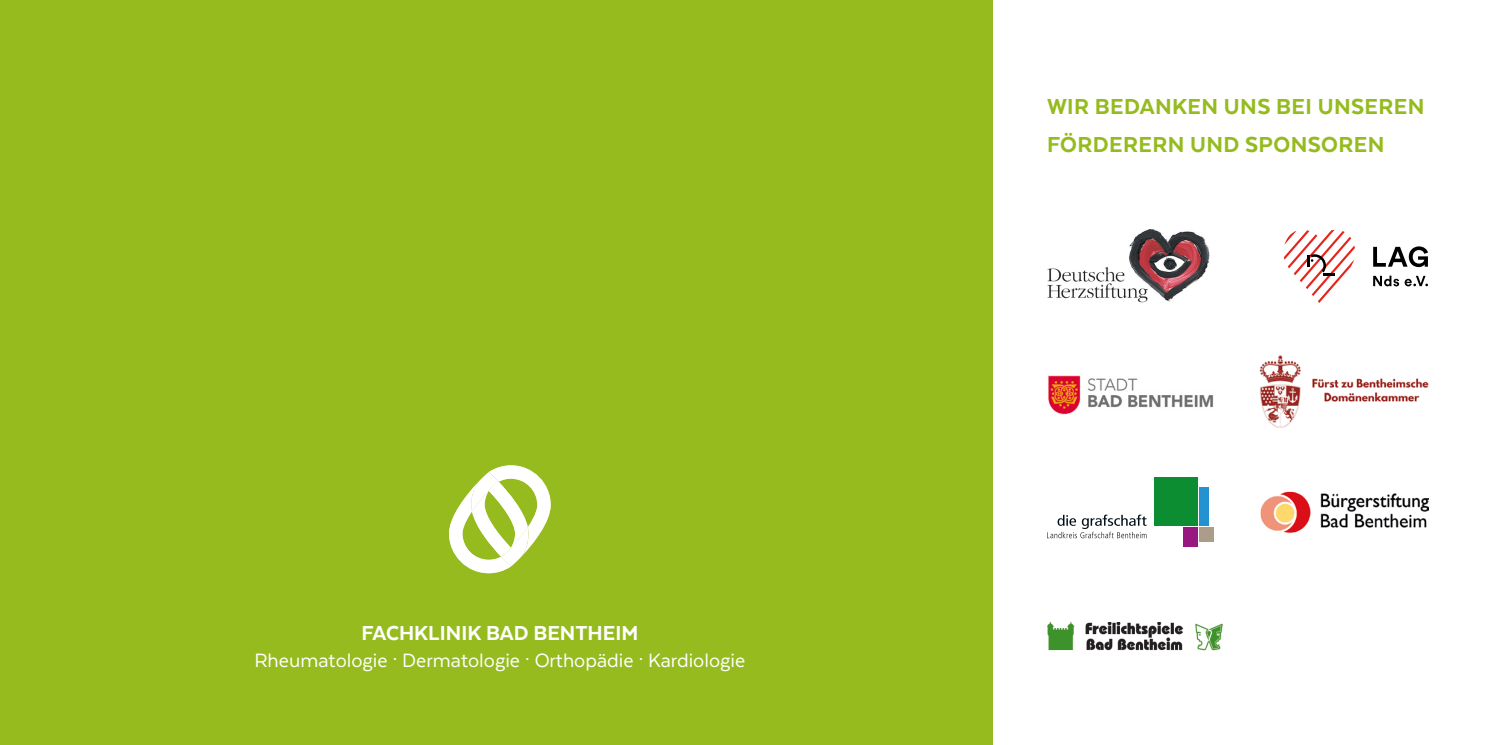
<style>
.page{position:relative;width:1489px;height:745px;background:#fff}
.page>*{position:absolute;margin:0;border:0;box-sizing:border-box;transform-origin:0 0}
.t1{font:800 25px/37.5px "Texta";letter-spacing:.015em;color:#95bb1e}
.t2{font:800 23.25px "Texta";color:#fff}
.t3{font:22.25px "Texta";color:#fff}
</style>
<div class="page">
<div style="left:0;top:0;width:992px;height:744px;background:#95bb1e"></div>
<svg style="left:449px;top:465px;width:101px;height:108px"></svg>
<img style="left:1047px;top:229px;width:161px;height:74px">
<div style="left:1153px;top:477px;width:44px;height:48px;background:#0c8d31"></div>
<svg style="left:1047px;top:514px;width:99px;height:24px"></svg>
<div style="left:1182px;top:527px;width:15px;height:19px;background:#991781"></div>
<div style="left:1199px;top:487px;width:9px;height:38px;background:#2491d0"></div>
<div style="left:1199px;top:527px;width:14px;height:15px;background:#ab9d89"></div>
<img style="left:1047px;top:622px;width:174px;height:27px">
<svg style="left:1283px;top:230px;width:71px;height:73px"></svg>
<svg style="left:1373px;top:246px;width:54px;height:21px"></svg>
<svg style="left:1373px;top:275px;width:25px;height:11px"></svg>
<svg style="left:1404px;top:276px;width:23px;height:10px"></svg>
<img style="left:1260px;top:491px;width:167px;height:43px">
<img style="left:1048px;top:375px;width:166px;height:40px">
<img style="left:1259px;top:355px;width:170px;height:73px">
<p class="t2" style="left:361px;top:620px;width:278px">FACHKLINIK BAD BENTHEIM</p>
<p class="t3" style="left:254px;top:648px;width:492px">Rheumatologie · Dermatologie · Orthopädie · Kardiologie</p>
<p class="t1" style="left:1046px;top:87px;width:379px">WIR BEDANKEN UNS BEI UNSEREN<br>FÖRDERERN UND SPONSOREN</p>
</div>
